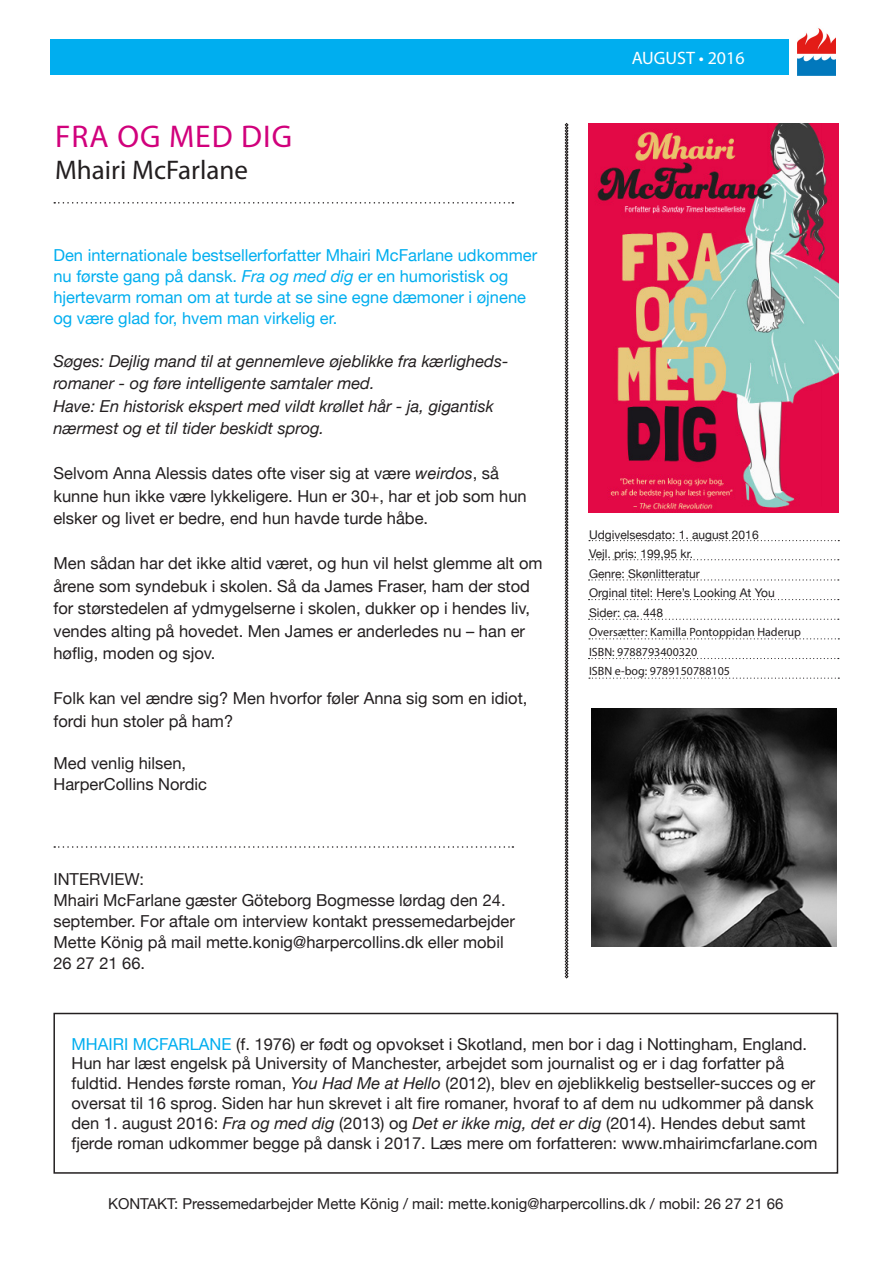
<style>
.page{position:relative;width:893px;height:1263px;background:#fff}
.page>*{position:absolute;margin:0;border:0;box-sizing:border-box;transform-origin:0 0}
.t1{font:31.5px "Myriad Pro";letter-spacing:.03em;color:#d1017c}
.t2{font:27px "Myriad Pro";color:#231f20}
.t3{font:18px "Myriad Pro";color:#fff}
.t4{font:16.5px/22.5px "Helvetica Neue";color:#231f20}
.t5{font:16.5px/21px "Helvetica Neue";color:#00aeef}
.t6{font:italic 16.5px/22.5px "Helvetica Neue";color:#231f20}
.t7{font:15px "Helvetica Neue";color:#231f20}
.t8{font:12px "Helvetica Neue";color:#231f20}
.t9{font:12px/19.5px "Myriad Pro";color:#231f20}
.s1{font-style:italic}
.s2{color:#00aeef}
</style>
<div class="page">
<svg style="left:54px;top:202px;width:459px;height:2px"></svg>
<svg style="left:565px;top:123px;width:3px;height:855px;background:#5c595a"></svg>
<div style="left:53px;top:1013px;width:785px;height:161px;border:2px solid #231f20"></div>
<svg style="left:589px;top:579px;width:250px;height:1px"></svg>
<svg style="left:589px;top:599px;width:250px;height:1px"></svg>
<svg style="left:589px;top:619px;width:250px;height:1px"></svg>
<svg style="left:589px;top:678px;width:250px;height:1px"></svg>
<svg style="left:589px;top:658px;width:250px;height:1px"></svg>
<div style="left:50px;top:39px;width:739px;height:36px;background:#00aeef"></div>
<img style="left:797px;top:28px;width:38px;height:48px">
<svg style="left:589px;top:638px;width:250px;height:1px"></svg>
<svg style="left:589px;top:540px;width:250px;height:1px"></svg>
<svg style="left:589px;top:559px;width:250px;height:1px"></svg>
<svg style="left:54px;top:846px;width:459px;height:2px"></svg>
<img style="left:591px;top:708px;width:246px;height:239px">
<img style="left:589px;top:123px;width:250px;height:389px">
<p class="t1" style="left:55px;top:117px;width:238px">FRA OG MED DIG</p>
<p class="t2" style="left:55px;top:154px;width:194px">Mhairi McFarlane</p>
<p class="t5" style="left:53px;top:246px;width:485px">Den internationale bestsellerforfatter Mhairi McFarlane udkommer nu første gang på dansk. <span class="s1">Fra og med dig</span> er en humoristisk og</p>
<p class="t5" style="left:53px;top:288px;width:474px">hjertevarm roman om at turde at se sine egne dæmoner i øjnene og være glad for, hvem man virkelig er.</p>
<p class="t6" style="left:53px;top:350px;width:456px">Søges: Dejlig mand til at gennemleve øjeblikke fra kærligheds-</p>
<p class="t6" style="left:53px;top:373px;width:442px">romaner - og føre intelligente samtaler med.<br>Have: En historisk ekspert med vildt krøllet hår - ja, gigantisk</p>
<p class="t6" style="left:53px;top:418px;width:272px">nærmest og et til tider beskidt sprog.</p>
<p class="t4" style="left:53px;top:463px;width:475px">Selvom Anna Alessis dates ofte viser sig at være <span class="s1">weirdos</span>, så kunne hun ikke være lykkeligere. Hun er 30+, har et job som hun elsker og livet er bedre, end hun havde turde håbe.</p>
<p class="t4" style="left:53px;top:553px;width:491px">Men sådan har det ikke altid været, og hun vil helst glemme alt om årene som syndebuk i skolen. Så da James Fraser, ham der stod for størstedelen af ydmygelserne i skolen, dukker op i hendes liv, vendes alting på hovedet. Men James er anderledes nu – han er høflig, moden og sjov.</p>
<p class="t4" style="left:53px;top:688px;width:476px">Folk kan vel ændre sig? Men hvorfor føler Anna sig som en idiot, fordi hun stoler på ham?</p>
<p class="t4" style="left:53px;top:752px;width:134px">Med venlig hilsen,</p>
<p class="t4" style="left:53px;top:773px;width:155px">HarperCollins Nordic</p>
<p class="t4" style="left:53px;top:869px;width:92px">INTERVIEW:</p>
<p class="t4" style="left:53px;top:891px;width:463px;line-height:21px">Mhairi McFarlane gæster Göteborg Bogmesse lørdag den 24. september. For aftale om interview kontakt pressemedarbejder Mette König på mail mette.konig@harpercollins.dk eller mobil 26 27 21 66.</p>
<p class="t3" style="left:632px;top:47px;width:114px">AUGUST • 2016</p>
<p class="t8" style="left:589px;top:526px;width:171px">Udgivelsesdato: 1. august 2016</p>
<p class="t8" style="left:589px;top:545px;width:106px">Vejl. pris: 199,95 kr.</p>
<p class="t8" style="left:589px;top:565px;width:112px">Genre: Skønlitteratur</p>
<p class="t8" style="left:589px;top:584px;width:187px">Orginal titel: Here’s Looking At You</p>
<p class="t8" style="left:589px;top:604px;width:76px">Sider: ca. 448</p>
<p class="t9" style="left:589px;top:622px;width:214px">Oversætter: Kamilla Pontoppidan Haderup<br>ISBN: 9788793400320</p>
<p class="t9" style="left:589px;top:661px;width:142px">ISBN e-bog: 9789150788105</p>
<p class="t4" style="left:71px;top:1035px;width:748px;line-height:19.8px"><span class="s2">MHAIRI MCFARLANE</span> (f. 1976) er født og opvokset i Skotland, men bor i dag i Nottingham, England.<br>Hun har læst engelsk på University of Manchester, arbejdet som journalist og er i dag forfatter på fuldtid. Hendes første roman, <span class="s1">You Had Me at Hello</span> (2012), blev en øjeblikkelig bestseller-succes og er oversat til 16 sprog. Siden har hun skrevet i alt fire romaner, hvoraf to af dem nu udkommer på dansk den 1. august 2016: <span class="s1">Fra og med dig</span> (2013) og <span class="s1">Det er ikke mig, det er dig</span> (2014). Hendes debut samt fjerde roman udkommer begge på dansk i 2017. Læs mere om forfatteren: www.mhairimcfarlane.com</p>
<p class="t7" style="left:108px;top:1193px;width:677px">KONTAKT: Pressemedarbejder Mette König / mail: mette.konig@harpercollins.dk / mobil: 26 27 21 66</p>
</div>
